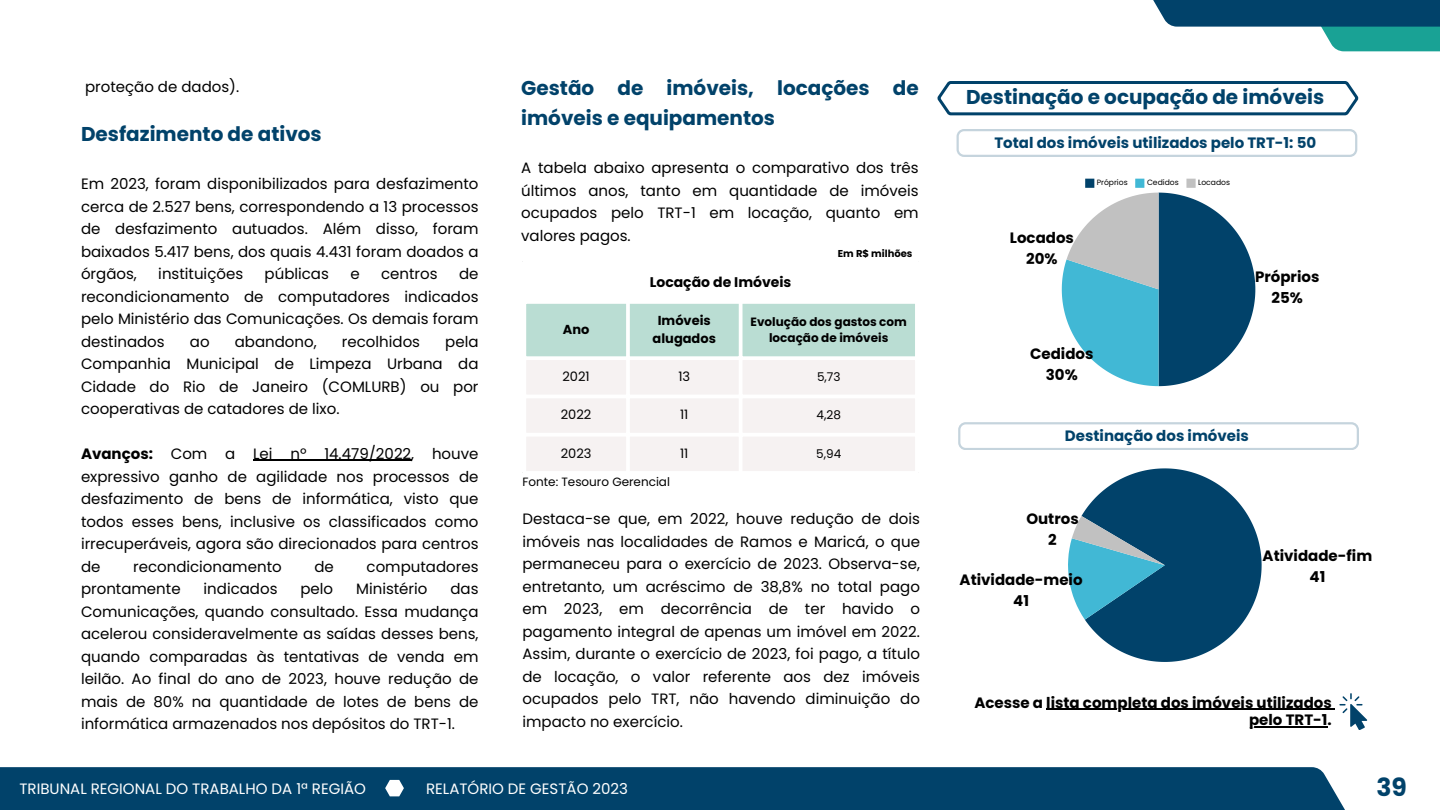
<style>
.page{position:relative;width:1440px;height:810px;background:#fff}
.page>*{position:absolute;margin:0;border:0;box-sizing:border-box;transform-origin:0 0}
.t1{font:700 25px "Poppins";color:#01426a}
.t2{font:700 20px/30px "Poppins";color:#01426a}
.t3{font:15px/22.5px "Poppins";color:#000;text-align:justify}
.t4{font:700 15px/21px "Poppins";color:#000;text-align:center}
.t5{font:15px "Poppins";color:#fff}
.t6{font:700 15px "Poppins";color:#01426a}
.t7{font:700 14px "Poppins";color:#000}
.t8{font:700 13px/18px "Poppins";color:#000;text-align:center}
.t9{font:13px "Poppins";color:#000}
.t10{font:700 12px/16.5px "Poppins";color:#000;text-align:center}
.t11{font:12px "Poppins";color:#000}
.t12{font:700 10px "Poppins";color:#000}
.t13{font:7.6px "Poppins";color:#000}
.s1{font-weight:700}
</style>
<div class="page">
<div style="left:0;top:767px;width:1354px;height:43px;background:#01426a"></div>
<svg style="left:385px;top:780px;width:19px;height:16px"></svg>
<hr style="left:253px;top:460px;width:158px;height:1px;background:#000">
<svg style="left:526px;top:304px;width:389px;height:167px"></svg>
<hr style="left:626px;top:304px;width:4px;height:167px;background:#fff">
<hr style="left:739px;top:304px;width:4px;height:167px;background:#fff">
<svg style="left:527px;top:303px;width:388px;height:1px"></svg>
<svg style="left:526px;top:356px;width:389px;height:4px"></svg>
<hr style="left:522px;top:395px;width:397px;height:3px;background:#fff">
<hr style="left:522px;top:433px;width:397px;height:4px;background:#fff">
<svg style="left:1321px;top:27px;width:119px;height:24px;background:#27a89b"></svg>
<div style="left:1119px;top:0;width:321px;height:27px;background:#01426a"></div>
<svg style="left:957px;top:129px;width:400px;height:28px"></svg>
<div style="left:1085px;top:179px;width:9px;height:9px;background:#01426a"></div>
<div style="left:1135px;top:179px;width:9px;height:9px;background:#41b8d5"></div>
<div style="left:1186px;top:179px;width:10px;height:9px;background:#c1c1c1"></div>
<svg style="left:1062px;top:193px;width:193px;height:193px"></svg>
<svg style="left:958px;top:422px;width:401px;height:28px"></svg>
<svg style="left:1032px;top:433px;width:265px;height:229px"></svg>
<svg style="left:1040px;top:516px;width:125px;height:125px"></svg>
<hr style="left:1046px;top:709px;width:286px;height:1px;background:#000">
<svg style="left:1332px;top:693px;width:35px;height:37px"></svg>
<hr style="left:1249px;top:726px;width:79px;height:1px;background:#000">
<svg style="left:937px;top:81px;width:421px;height:34px"></svg>
<p class="t3" style="left:85px;top:75px;width:156px">proteção de dados).</p>
<h2 class="t2" style="left:81px;top:119px;width:242px">Desfazimento de ativos</h2>
<p class="t3" style="left:81px;top:173px;width:399px">Em 2023, foram disponibilizados para desfazimento cerca de 2.527 bens, correspondendo a 13 processos de desfazimento autuados. Além disso, foram baixados 5.417 bens, dos quais 4.431 foram doados a órgãos,</p>
<p class="t3" style="left:158px;top:263px;width:86px">instituições</p>
<p class="t3" style="left:265px;top:263px;width:66px">públicas</p>
<p class="t3" style="left:350px;top:263px;width:11px">e</p>
<p class="t3" style="left:381px;top:263px;width:58px">centros</p>
<p class="t3" style="left:81px;top:263px;width:399px;text-indent:378px">de recondicionamento de computadores indicados pelo Ministério das Comunicações. Os demais foram destinados</p>
<p class="t3" style="left:190px;top:330px;width:21px">ao</p>
<p class="t3" style="left:235px;top:330px;width:83px">abandono,</p>
<p class="t3" style="left:342px;top:330px;width:80px">recolhidos</p>
<p class="t3" style="left:81px;top:330px;width:399px;text-indent:364px">pela Companhia Municipal de Limpeza Urbana da Cidade do Rio de Janeiro (COMLURB) ou por cooperativas de catadores de lixo.</p>
<p class="t3" style="left:81px;top:443px;width:399px"><span class="s1">Avanços:</span> Com a Lei nº 14.479/2022, houve expressivo ganho de agilidade nos processos de desfazimento de bens de informática, visto que todos esses bens, inclusive os classificados como irrecuperáveis, agora são direcionados para centros de</p>
<p class="t3" style="left:133px;top:555px;width:150px">recondicionamento</p>
<p class="t3" style="left:314px;top:555px;width:21px">de</p>
<p class="t3" style="left:367px;top:555px;width:113px">computadores</p>
<p class="t3" style="left:81px;top:578px;width:101px">prontamente</p>
<p class="t3" style="left:204px;top:578px;width:75px">indicados</p>
<p class="t3" style="left:300px;top:578px;width:34px">pelo</p>
<p class="t3" style="left:356px;top:578px;width:73px">Ministério</p>
<p class="t3" style="left:81px;top:578px;width:399px;text-indent:369px">das Comunicações, quando consultado. Essa mudança acelerou consideravelmente as saídas desses bens, quando comparadas às tentativas de venda em leilão. Ao final do ano de 2023, houve redução de mais de 80% na quantidade de lotes de bens de informática armazenados nos depósitos do TRT-1.</p>
<h2 class="t2" style="left:521px;top:73px;width:399px">Gestão de imóveis, locações de imóveis e equipamentos</h2>
<p class="t3" style="left:521px;top:157px;width:399px">A tabela abaixo apresenta o comparativo dos três últimos anos, tanto em quantidade de imóveis ocupados pelo TRT-1 em locação, quanto em valores pagos.</p>
<p class="t7" style="left:650px;top:272px;width:143px">Locação de Imóveis</p>
<p class="t8" style="left:563px;top:320px;width:28px">Ano</p>
<p class="t8" style="left:653px;top:311px;width:65px">Imóveis alugados</p>
<p class="t10" style="left:751px;top:313px;width:158px">Evolução dos gastos com locação de imóveis</p>
<p class="t9" style="left:563px;top:367px;width:29px">2021</p>
<p class="t9" style="left:678px;top:367px;width:13px">13</p>
<p class="t11" style="left:817px;top:368px;width:25px">5,73</p>
<p class="t9" style="left:561px;top:406px;width:32px">2022</p>
<p class="t9" style="left:680px;top:406px;width:10px">11</p>
<p class="t11" style="left:817px;top:407px;width:26px">4,28</p>
<p class="t9" style="left:561px;top:444px;width:32px">2023</p>
<p class="t9" style="left:680px;top:444px;width:10px">11</p>
<p class="t11" style="left:816px;top:445px;width:27px">5,94</p>
<p class="t12" style="left:838px;top:246px;width:76px">Em R$ milhões</p>
<p class="t11" style="left:522px;top:473px;width:149px">Fonte: Tesouro Gerencial</p>
<p class="t3" style="left:522px;top:508px;width:399px">Destaca-se que, em 2022, houve redução de dois imóveis nas localidades de Ramos e Maricá, o que permaneceu para o exercício de 2023. Observa-se, entretanto, um acréscimo de 38,8% no total pago em 2023, em decorrência de ter havido o pagamento integral de apenas um imóvel em 2022.<br>Assim, durante o exercício de 2023, foi pago, a título de locação, o valor referente aos dez imóveis ocupados pelo TRT, não havendo diminuição do impacto no exercício.</p>
<h2 class="t2" style="left:966px;top:82px;width:360px">Destinação e ocupação de imóveis</h2>
<p class="t6" style="left:994px;top:132px;width:323px">Total dos imóveis utilizados pelo TRT-1: 50</p>
<p class="t13" style="left:1097px;top:177px;width:32px">Próprios</p>
<p class="t13" style="left:1147px;top:177px;width:33px">Cedidos</p>
<p class="t13" style="left:1198px;top:177px;width:34px">Locados</p>
<p class="t4" style="left:1010px;top:227px;width:66px">Locados<br>20%</p>
<p class="t4" style="left:1030px;top:343px;width:65px">Cedidos<br>30%</p>
<p class="t4" style="left:1255px;top:266px;width:66px">Próprios<br>25%</p>
<p class="t6" style="left:1065px;top:425px;width:185px">Destinação dos imóveis</p>
<p class="t4" style="left:1026px;top:509px;width:54px">Outros<br>2</p>
<p class="t4" style="left:960px;top:569px;width:124px">Atividade-meio<br>41</p>
<p class="t4" style="left:1263px;top:546px;width:111px">Atividade-fim<br>41</p>
<p class="t4" style="left:974px;top:694px;width:359px;line-height:17.2px;text-align:right">Acesse a lista completa dos imóveis utilizados pelo TRT-1.</p>
<p class="t5" style="left:19px;top:778px;width:348px">TRIBUNAL REGIONAL DO TRABALHO DA 1ª REGIÃO</p>
<p class="t5" style="left:426px;top:778px;width:203px">RELATÓRIO DE GESTÃO 2023</p>
<h1 class="t1" style="left:1376px;top:770px;width:32px">39</h1>
</div>
